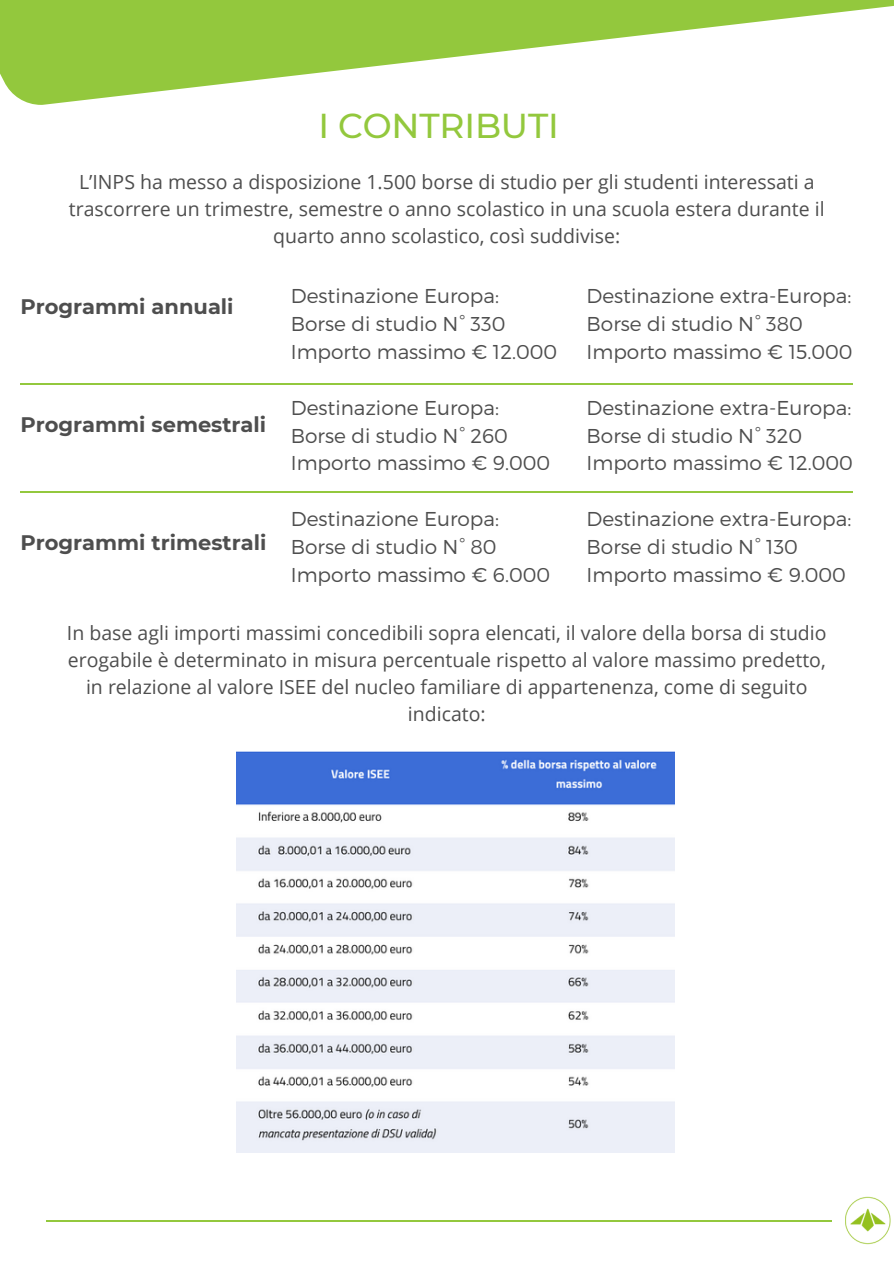
<style>
.page{position:relative;width:894px;height:1264px;background:#fff}
.page>*{position:absolute;margin:0;border:0;box-sizing:border-box;transform-origin:0 0}
.t1{font:500 34.5px "Montserrat";letter-spacing:-.005em;color:#93c83d}
.t2{font:700 21px "Montserrat";color:#4e4e4e}
.t3{font:300 20.1px "Montserrat";color:#4e4e4e}
.t4{font:19.5px/27px "Open Sans";color:#4e4e4e;text-align:center}
</style>
<div class="page">
<img style="left:236px;top:751px;width:438px;height:401px">
<svg style="left:0;top:0;width:893px;height:105px;fill:#93c83d"></svg>
<img style="left:845px;top:1196px;width:46px;height:48px">
<hr style="left:46px;top:1219px;width:785px;height:2px;background:#93c83d">
<hr style="left:20px;top:383px;width:832px;height:2px;background:#93c83d">
<hr style="left:20px;top:491px;width:832px;height:2px;background:#93c83d">
<p class="t1" style="left:318px;top:104px;width:242px">I CONTRIBUTI</p>
<p class="t4" style="left:69px;top:168px;width:757px">L’INPS ha messo a disposizione 1.500 borse di studio per gli studenti interessati a trascorrere un trimestre, semestre o anno scolastico in una scuola estera durante il quarto anno scolastico, così suddivise:</p>
<h1 class="t2" style="left:20px;top:293px;width:215px">Programmi annuali</h1>
<p class="t2" style="left:20px;top:411px;width:247px">Programmi semestrali</p>
<h2 class="t2" style="left:20px;top:529px;width:247px">Programmi trimestrali</h2>
<h2 class="t3" style="left:291px;top:283px;width:209px">Destinazione Europa:</h2>
<h2 class="t3" style="left:291px;top:310px;width:216px">Borse di studio N° 330</h2>
<p class="t3" style="left:291px;top:338px;width:268px">Importo massimo € 12.000</p>
<p class="t3" style="left:291px;top:394px;width:209px">Destinazione Europa:</p>
<p class="t3" style="left:291px;top:422px;width:218px">Borse di studio N° 260</p>
<p class="t3" style="left:291px;top:450px;width:261px">Importo massimo € 9.000</p>
<p class="t3" style="left:291px;top:506px;width:209px">Destinazione Europa:</p>
<p class="t3" style="left:291px;top:534px;width:207px">Borse di studio N° 80</p>
<p class="t3" style="left:291px;top:562px;width:261px">Importo massimo € 6.000</p>
<p class="t3" style="left:586px;top:283px;width:266px">Destinazione extra-Europa:</p>
<p class="t3" style="left:586px;top:310px;width:218px">Borse di studio N° 380</p>
<p class="t3" style="left:586px;top:338px;width:267px">Importo massimo € 15.000</p>
<p class="t3" style="left:586px;top:394px;width:266px">Destinazione extra-Europa:</p>
<p class="t3" style="left:586px;top:422px;width:217px">Borse di studio N° 320</p>
<p class="t3" style="left:586px;top:450px;width:268px">Importo massimo € 12.000</p>
<p class="t3" style="left:586px;top:506px;width:266px">Destinazione extra-Europa:</p>
<p class="t3" style="left:586px;top:534px;width:213px">Borse di studio N° 130</p>
<p class="t3" style="left:586px;top:562px;width:261px">Importo massimo € 9.000</p>
<p class="t4" style="left:67px;top:618px;width:761px">In base agli importi massimi concedibili sopra elencati, il valore della borsa di studio erogabile è determinato in misura percentuale rispetto al valore massimo predetto, in relazione al valore ISEE del nucleo familiare di appartenenza, come di seguito indicato:</p>
</div>
